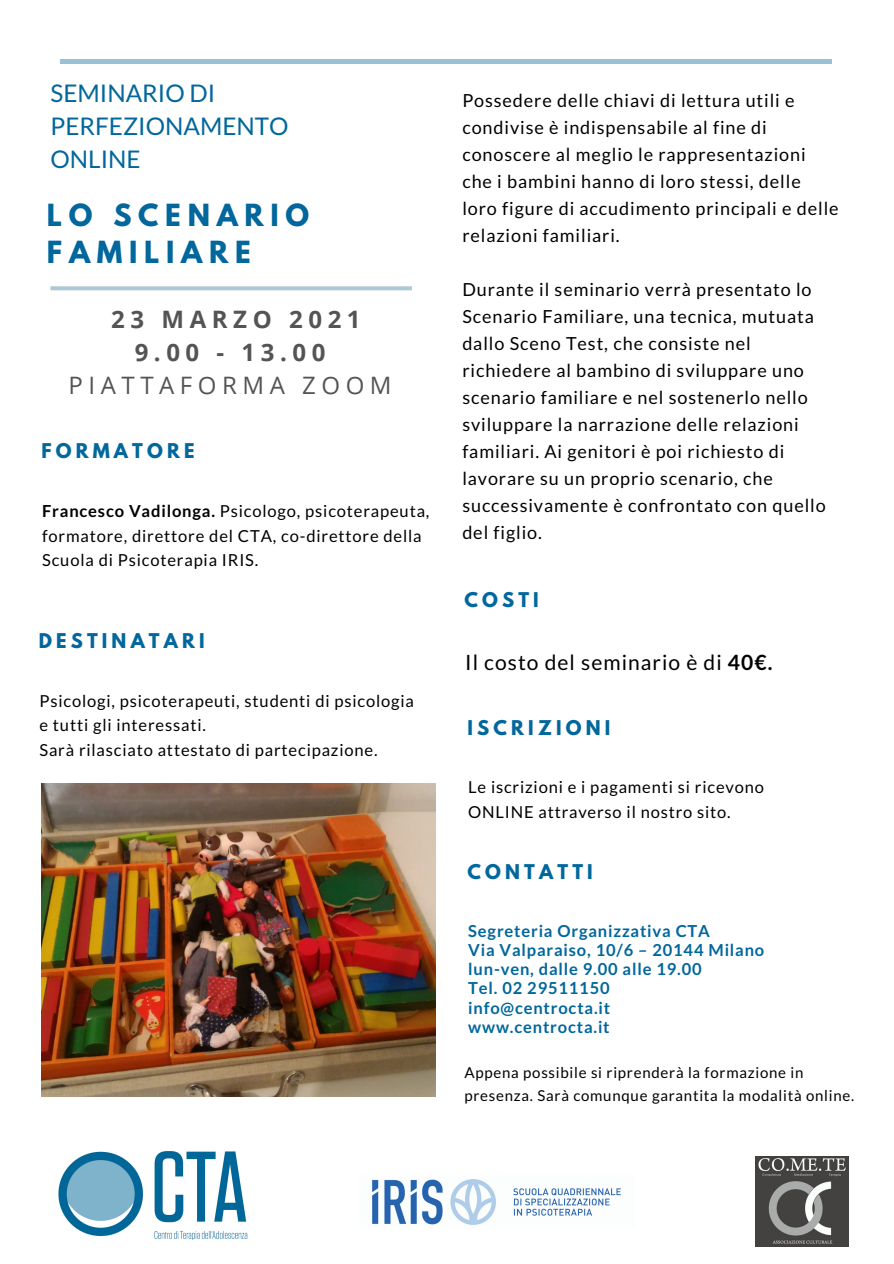
<style>
.page{position:relative;width:894px;height:1264px;background:#fff}
.page>*{position:absolute;margin:0;border:0;box-sizing:border-box;transform-origin:0 0}
.t1{font:700 27px/37.2px "League Spartan";letter-spacing:.245em;color:#02679c}
.t2{font:24.3px/33.5px "Lato";color:#02679c}
.t3{font:700 24px "Open Sans";letter-spacing:.23em;color:#545454}
.t4{font:24px "Open Sans";letter-spacing:.23em;color:#545454}
.t5{font:21px "Lato";letter-spacing:.05em;color:#000}
.t6{font:18px/27px "Lato";letter-spacing:.05em;color:#000}
.t7{font:700 18px "League Spartan";letter-spacing:.23em;color:#02679c}
.t8{font:16.5px/24.8px "Lato";letter-spacing:.05em;color:#000}
.t9{font:700 16.5px "Lato";letter-spacing:.05em;color:#02679c}
.t10{font:15px/22.6px "Lato";letter-spacing:.05em;color:#000}
.s1{font-weight:700}
</style>
<div class="page">
<hr style="left:60px;top:60px;width:771px;height:3px;background:#02679c">
<img style="left:41px;top:783px;width:394px;height:313px">
<svg style="left:50px;top:286px;width:362px;height:4px"></svg>
<img style="left:58px;top:1151px;width:190px;height:89px">
<img style="left:372px;top:1179px;width:249px;height:46px">
<img style="left:755px;top:1156px;width:93px;height:90px">
<p class="t2" style="left:50px;top:75px;width:239px">SEMINARIO DI<br>PERFEZIONAMENTO</p>
<p class="t2" style="left:50px;top:142px;width:92px">ONLINE</p>
<p class="t1" style="left:47px;top:200px;width:264px">LO SCENARIO<br>FAMILIARE</p>
<p class="t3" style="left:111px;top:302px;width:251px">23 MARZO 2021</p>
<p class="t3" style="left:135px;top:335px;width:192px">9.00 - 13.00</p>
<p class="t4" style="left:68px;top:368px;width:324px">PIATTAFORMA ZOOM</p>
<p class="t7" style="left:41px;top:442px;width:155px">FORMATORE</p>
<p class="t8" style="left:42px;top:498px;width:388px"><span class="s1">Francesco Vadilonga.</span> Psicologo, psicoterapeuta, formatore, direttore del CTA, co-direttore della<br>Scuola di Psicoterapia IRIS.</p>
<p class="t7" style="left:39px;top:631px;width:167px">DESTINATARI</p>
<p class="t8" style="left:39px;top:687px;width:376px">Psicologi, psicoterapeuti, studenti di psicologia e tutti gli interessati.</p>
<p class="t8" style="left:39px;top:737px;width:339px">Sarà rilasciato attestato di partecipazione.</p>
<p class="t6" style="left:462px;top:86px;width:378px">Possedere delle chiavi di lettura utili e condivise è indispensabile al fine di conoscere al meglio le rappresentazioni che i bambini hanno di loro stessi, delle loro figure di accudimento principali e delle relazioni familiari.</p>
<p class="t6" style="left:462px;top:275px;width:365px">Durante il seminario verrà presentato lo Scenario Familiare, una tecnica, mutuata dallo Sceno Test, che consiste nel richiedere al bambino di sviluppare uno scenario familiare e nel sostenerlo nello sviluppare la narrazione delle relazioni familiari. Ai genitori è poi richiesto di lavorare su un proprio scenario, che successivamente è confrontato con quello del figlio.</p>
<p class="t7" style="left:464px;top:591px;width:76px">COSTI</p>
<p class="t5" style="left:465px;top:649px;width:308px">Il costo del seminario è di <span class="s1">40€.</span></p>
<p class="t7" style="left:467px;top:719px;width:144px">ISCRIZIONI</p>
<p class="t8" style="left:468px;top:774px;width:297px">Le iscrizioni e i pagamenti si ricevono<br>ONLINE attraverso il nostro sito.</p>
<p class="t7" style="left:467px;top:862px;width:127px">CONTATTI</p>
<p class="t9" style="left:468px;top:920px;width:243px">Segreteria Organizzativa CTA</p>
<p class="t9" style="left:468px;top:939px;width:297px">Via Valparaiso, 10/6 – 20144 Milano</p>
<p class="t9" style="left:468px;top:959px;width:235px">lun-ven, dalle 9.00 alle 19.00</p>
<p class="t9" style="left:468px;top:978px;width:143px">Tel. 02 29511150</p>
<p class="t9" style="left:468px;top:997px;width:143px">info@centrocta.it</p>
<p class="t9" style="left:468px;top:1016px;width:143px">www.centrocta.it</p>
<p class="t10" style="left:464px;top:1060px;width:391px">Appena possibile si riprenderà la formazione in presenza. Sarà comunque garantita la modalità online.</p>
</div>
